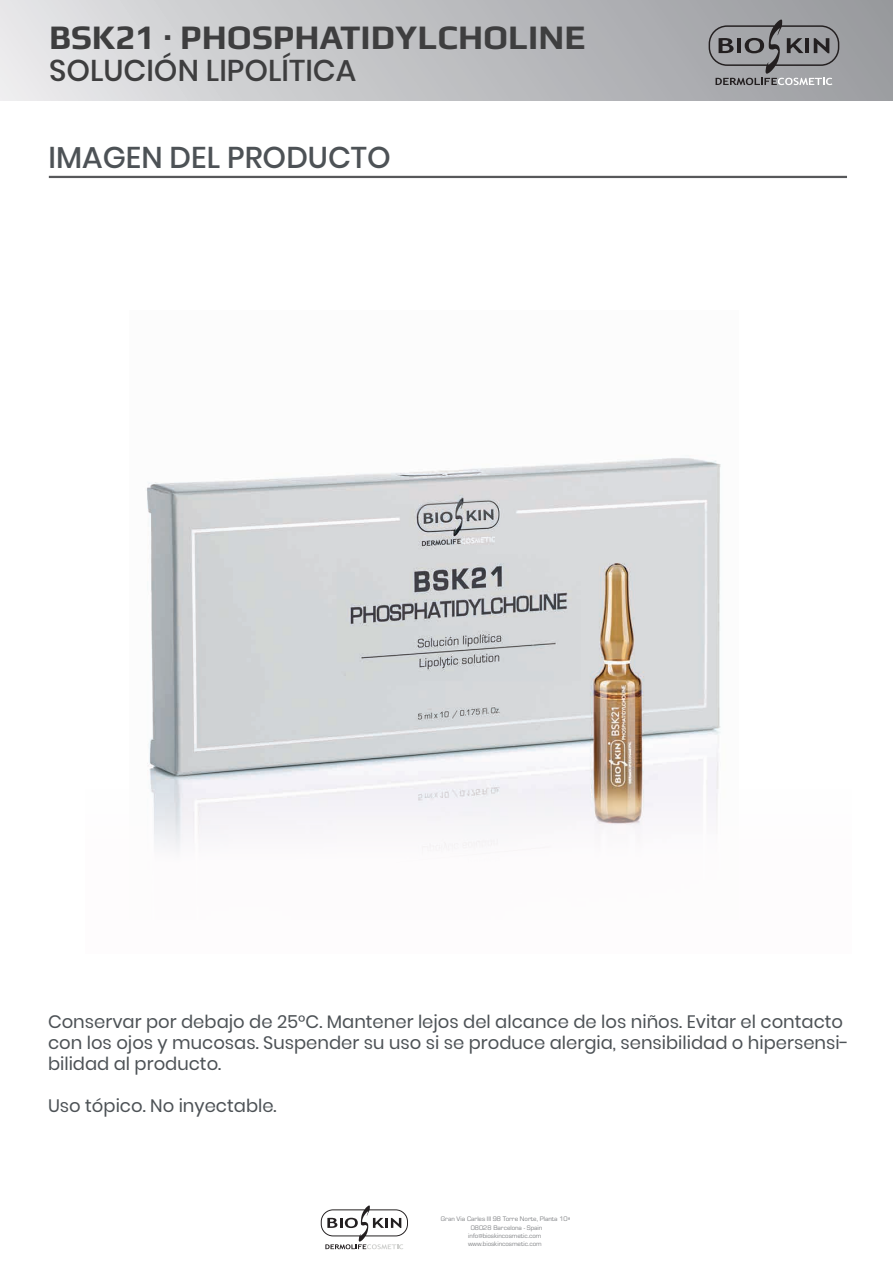
<style>
.page{position:relative;width:893px;height:1263px;background:#fff}
.page>*{position:absolute;margin:0;border:0;box-sizing:border-box;transform-origin:0 0}
.t1{font:700 34.5px "Play";color:#3e3e3f}
.t2{font:500 30px "Poppins";color:#3e3e3f}
.t3{font:500 30px "Poppins";color:#4d5256}
.t4{font:18px/21px "Poppins";color:#4d5256}
.t5{font:6.75px/8.1px "Eurostile";color:#808285;text-align:center}
</style>
<div class="page">
<div style="left:0;top:0;width:893px;height:101px;background:linear-gradient(to right,#e5e5e7,#98999d)"></div>
<svg style="left:709px;top:20px;width:130px;height:65px;background:#8c8d90"></svg>
<svg style="left:321px;top:1205px;width:87px;height:44px"></svg>
<hr style="left:49px;top:176px;width:798px;height:2px;background:#57585a">
<img style="left:146px;top:458px;width:575px;height:332px">
<div style="left:85px;top:790px;width:766px;height:164px;background:#fdfbfc"></div>
<h1 class="t1" style="left:49px;top:17px;width:538px">BSK21 · PHOSPHATIDYLCHOLINE</h1>
<h2 class="t2" style="left:49px;top:53px;width:309px">SOLUCIÓN LIPOLÍTICA</h2>
<h2 class="t3" style="left:49px;top:141px;width:344px">IMAGEN DEL PRODUCTO</h2>
<p class="t4" style="left:48px;top:1011px;width:802px">Conservar por debajo de 25°C. Mantener lejos del alcance de los niños. Evitar el contacto con los ojos y mucosas. Suspender su uso si se produce alergia, sensibilidad o hipersensi&shy;bilidad al producto.</p>
<p class="t4" style="left:48px;top:1095px;width:230px">Uso tópico. No inyectable.</p>
<p class="t5" style="left:441px;top:1215px;width:131px">Gran Via Carles III 98 Torre Norte, Planta 10ª<br>08028 Barcelona - Spain info@bioskincosmetic.com www.bioskincosmetic.com</p>
</div>
